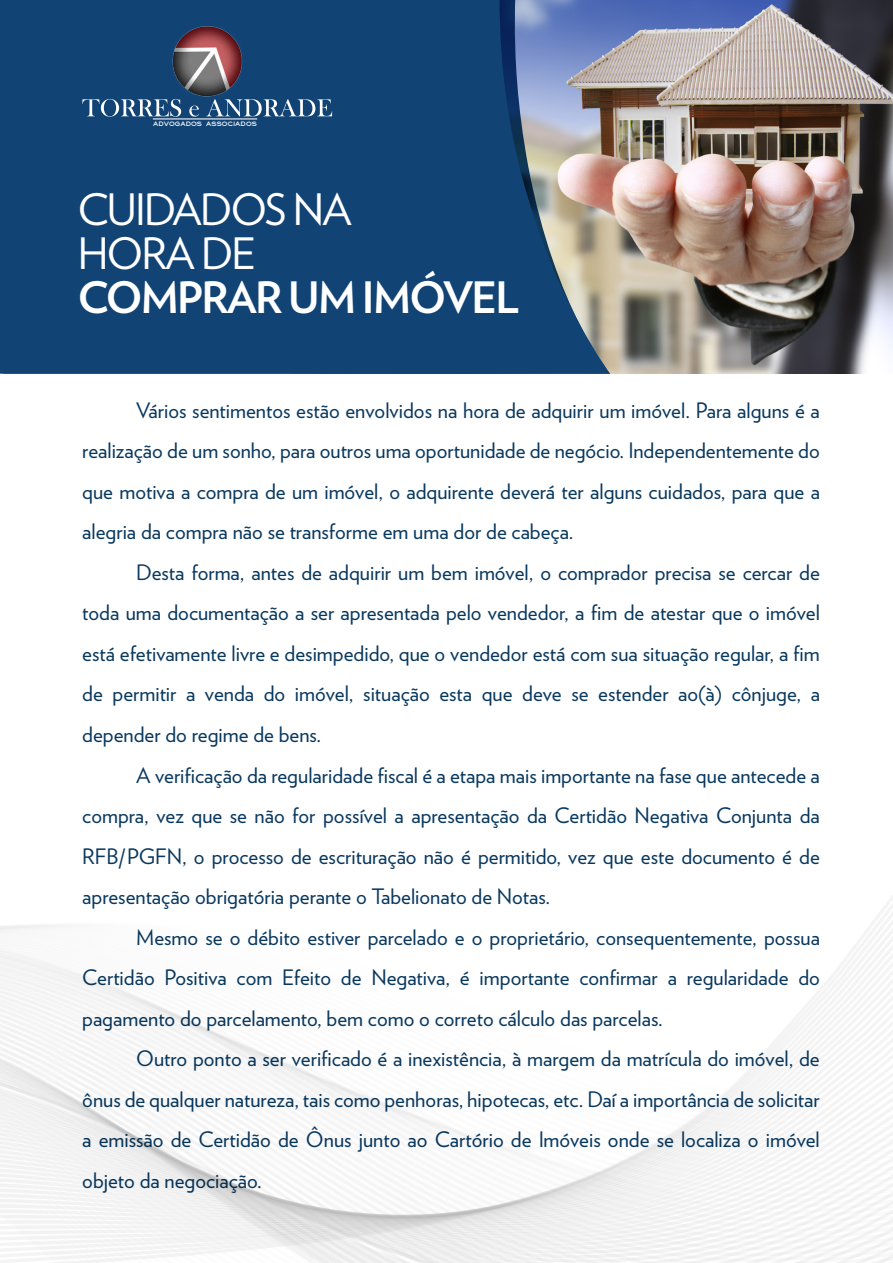
<style>
.page{position:relative;width:893px;height:1263px;background:#fff}
.page>*{position:absolute;margin:0;border:0;box-sizing:border-box;transform-origin:0 0}
.t1{font:43.2px/44.2px "Verlag";letter-spacing:-.04em;color:#fff}
.t2{font:700 43.2px "Verlag";letter-spacing:-.04em;color:#fff}
.t3{font:21.3px/40.5px "Verlag";color:#0a3960;text-align:justify}
.t4{font:700 6.9px "Eyechart";color:#fff}
</style>
<div class="page">
<svg style="left:0;top:895px;width:893px;height:368px"></svg>
<img style="left:610px;top:0;width:283px;height:374px">
<svg style="left:0;top:0;width:610px;height:374px;background:#234d7b"></svg>
<img style="left:170px;top:11px;width:74px;height:88px">
<svg style="left:82px;top:99px;width:250px;height:18px;background:#4d7297"></svg>
<hr style="left:153px;top:118px;width:104px;height:1px;background:#fff">
<p class="t4" style="left:153px;top:120px;width:105px">ADVOGADOS ASSOCIADOS</p>
<h1 class="t1" style="left:78px;top:185px;width:276px">CUIDADOS NA<br>HORA DE</h1>
<h1 class="t2" style="left:78px;top:263px;width:443px">COMPRAR UM IMÓVEL</h1>
<p class="t3" style="left:82px;top:389px;width:739px;text-indent:54px">Vários sentimentos estão envolvidos na hora de adquirir um imóvel. Para alguns é a realização de um sonho, para outros uma oportunidade de negócio. Independentemente do que motiva a compra de um imóvel, o adquirente deverá ter alguns cuidados, para que a alegria da compra não se transforme em uma dor de cabeça.</p>
<p class="t3" style="left:82px;top:551px;width:739px;text-indent:54px">Desta forma, antes de adquirir um bem imóvel, o comprador precisa se cercar de toda uma documentação a ser apresentada pelo vendedor, a fim de atestar que o imóvel está efetivamente livre e desimpedido, que o vendedor está com sua situação regular, a fim de permitir a venda do imóvel, situação esta que deve se estender ao(à) cônjuge, a depender do regime de bens.</p>
<p class="t3" style="left:82px;top:753px;width:739px;text-indent:54px">A verificação da regularidade fiscal é a etapa mais importante na fase que antecede a compra, vez que se não for possível a apresentação da Certidão Negativa Conjunta da RFB/PGFN, o processo de escrituração não é permitido, vez que este documento é de apresentação obrigatória perante o Tabelionato de Notas.</p>
<p class="t3" style="left:82px;top:916px;width:739px;text-indent:54px">Mesmo se o débito estiver parcelado e o proprietário, consequentemente, possua Certidão Positiva com Efeito de Negativa, é importante confirmar a regularidade do pagamento do parcelamento, bem como o correto cálculo das parcelas.</p>
<p class="t3" style="left:82px;top:1037px;width:739px;text-indent:54px">Outro ponto a ser verificado é a inexistência, à margem da matrícula do imóvel, de ônus de qualquer natureza, tais como penhoras, hipotecas, etc. Daí a importância de solicitar a emissão de Certidão de Ônus junto ao Cartório de Imóveis onde se localiza o imóvel objeto da negociação.</p>
</div>
